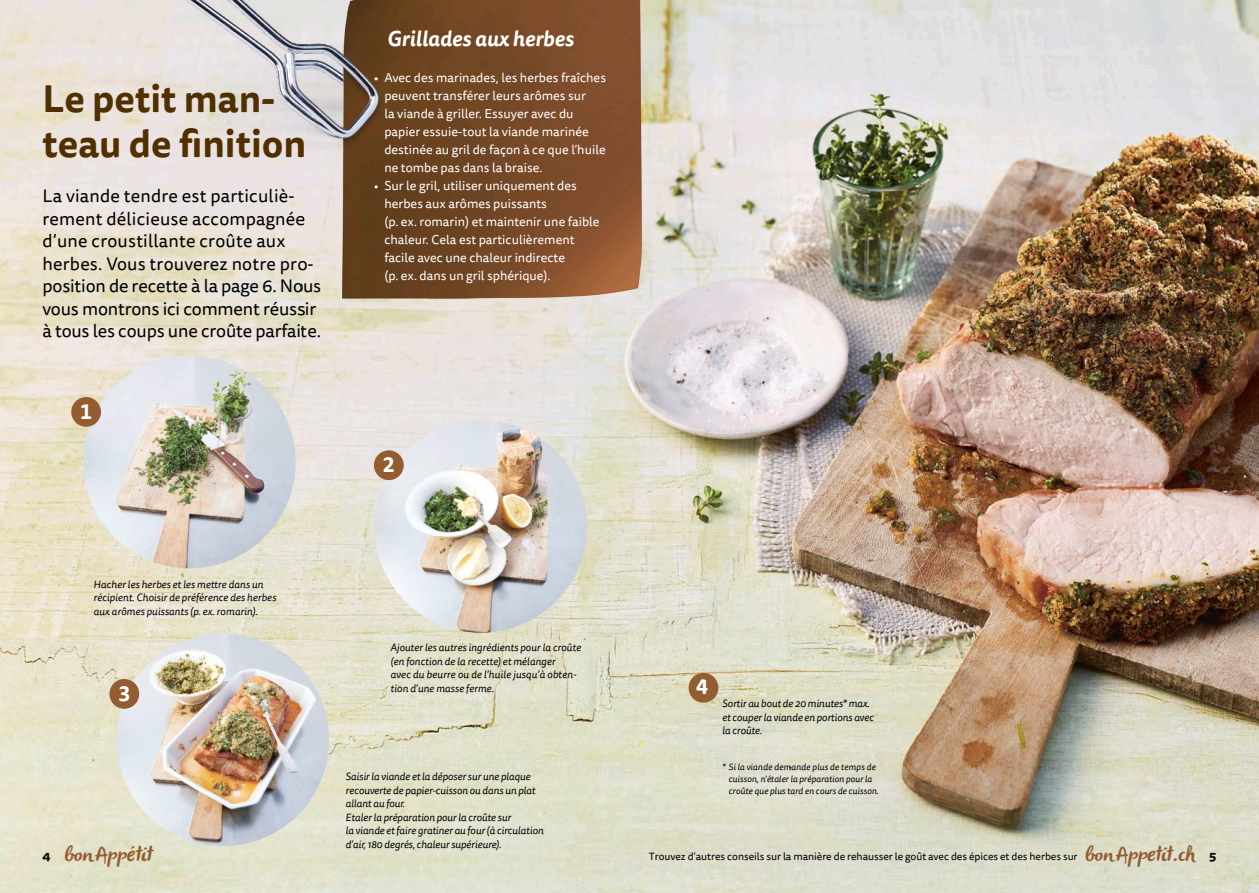
<style>
.page{position:relative;width:1259px;height:893px;background:#fff}
.page>*{position:absolute;margin:0;border:0;box-sizing:border-box;transform-origin:0 0}
.t1{font:700 37.5px/45px "Tisa Sans OT";color:#513000}
.t2{font:italic 700 21px "Tisa Sans OT";color:#fff}
.t3{font:italic 21px "Olivier";color:#935c31}
.t4{font:700 21px "Tisa Sans OT";color:#fff}
.t5{font:18px/22.5px "Tisa Sans OT";letter-spacing:.01em;color:#000}
.t6{font:12.75px/18px "Tisa Sans OT";color:#fff}
.t7{font:700 12.75px "Tisa Sans OT";color:#000}
.t8{font:italic 10.5px/13.5px "Tisa Sans OT";letter-spacing:-.01em;color:#000}
.t9{font:10.5px "Tisa Sans OT";letter-spacing:-.005em;color:#000}
.t10{font:italic 9px/12px "Tisa Sans OT";color:#000}
.s1{font-family:"Olivier";font-style:italic;font-size:21px;color:#935c31}
</style>
<div class="page">
<img style="left:0;top:0;width:1259px;height:893px">
<img style="left:0;top:0;width:135px;height:166px">
<img style="left:83px;top:356px;width:213px;height:212px;border-radius:106px">
<div style="left:71px;top:397px;width:30px;height:30px;background:#935c31;border-radius:50%"></div>
<div style="left:688px;top:673px;width:30px;height:30px;background:#935c31;border-radius:50%"></div>
<img style="left:374px;top:420px;width:213px;height:213px;border-radius:106px">
<div style="left:374px;top:450px;width:30px;height:30px;background:#935c31;border-radius:50%"></div>
<img style="left:116px;top:634px;width:213px;height:212px;border-radius:106px">
<div style="left:109px;top:679px;width:30px;height:30px;background:#935c31;border-radius:50%"></div>
<img style="left:303px;top:337px;width:380px;height:19px">
<img style="left:303px;top:0;width:380px;height:337px">
<img style="left:135px;top:0;width:275px;height:166px">
<h1 class="t1" style="left:43px;top:79px;width:265px">Le petit man&shy;teau de finition</h1>
<p class="t5" style="left:43px;top:186px;width:280px">La viande tendre est particuliè&shy;rement délicieuse accompagnée d’une croustillante croûte aux herbes. Vous trouverez notre pro&shy;position de recette à la page 6. Nous vous montrons ici comment réussir à tous les coups une croûte parfaite.</p>
<h2 class="t4" style="left:80px;top:398px;width:13px">1</h2>
<p class="t8" style="left:93px;top:578px;width:184px">Hacher les herbes et les mettre dans un récipient. Choisir de préférence des herbes aux arômes puissants (p. ex. romarin).</p>
<h2 class="t2" style="left:387px;top:25px;width:188px">Grillades aux herbes</h2>
<p class="t6" style="left:384px;top:69px;width:223px;text-indent:-11px">• Avec des marinades, les herbes fraîches peuvent transférer leurs arômes sur<br>la viande à griller. Essuyer avec du papier essuie-tout la viande marinée destinée au gril de façon à ce que l’huile ne tombe pas dans la braise.</p>
<p class="t6" style="left:384px;top:177px;width:217px;text-indent:-11px">• Sur le gril, utiliser uniquement des herbes aux arômes puissants<br>(p. ex. romarin) et maintenir une faible chaleur. Cela est particulièrement facile avec une chaleur indirecte<br>(p. ex. dans un gril sphérique).</p>
<h2 class="t4" style="left:383px;top:451px;width:13px">2</h2>
<p class="t8" style="left:390px;top:641px;width:192px">Ajouter les autres ingrédients pour la croûte (en fonction de la recette) et mélanger<br>avec du beurre ou de l’huile jusqu’à obten&shy;tion d’une masse ferme.</p>
<h2 class="t4" style="left:696px;top:674px;width:13px">4</h2>
<h2 class="t4" style="left:118px;top:680px;width:13px">3</h2>
<p class="t8" style="left:722px;top:698px;width:153px">Sortir au bout de 20 minutes* max. et couper la viande en portions avec la croûte.</p>
<p class="t10" style="left:728px;top:762px;width:152px;text-indent:-6px">* Si la viande demande plus de temps de cuisson, n’étaler la préparation pour la croûte que plus tard en cours de cuisson.</p>
<p class="t8" style="left:345px;top:770px;width:199px">Saisir la viande et la déposer sur une plaque recouverte de papier-cuisson ou dans un plat allant au four.<br>Etaler la préparation pour la croûte sur<br>la viande et faire gratiner au four (à circulation d’air, 180 degrés, chaleur supérieure).</p>
<h2 class="t3" style="left:64px;top:842px;width:95px">bon Appétit</h2>
<p class="t9" style="left:649px;top:850px;width:547px">Trouvez d’autres conseils sur la manière de rehausser le goût avec des épices et des herbes sur <span class="s1">bon Appetit.ch</span></p>
<p class="t7" style="left:43px;top:847px;width:10px">4</p>
<p class="t7" style="left:1209px;top:847px;width:9px">5</p>
</div>
